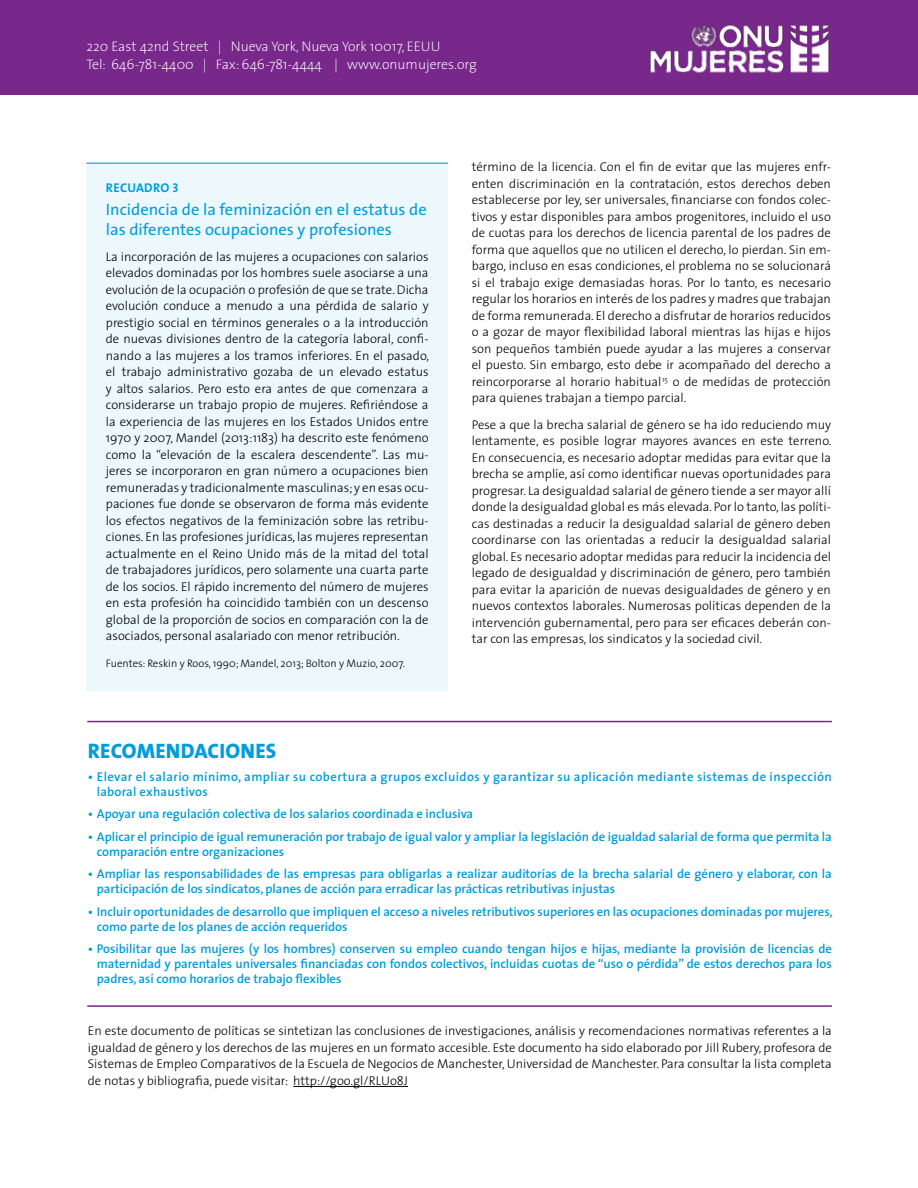
<style>
.page{position:relative;width:918px;height:1188px;background:#fff}
.page>*{position:absolute;margin:0;border:0;box-sizing:border-box;transform-origin:0 0}
.t1{font:800 21px "The Sans";letter-spacing:.01em;color:#009ddc}
.t2{font:16.5px/19.6px "The Sans";color:#009ddc}
.t3{font:200 13.8px/18px "The Sans";color:#fff}
.t4{font:300 12.75px/16.5px "The Sans";color:#000;text-align:justify}
.t5{font:600 12.75px/15px "The Sans";letter-spacing:-.005em;color:#009ddc}
.t6{font:600 12.75px/15px "The Sans";letter-spacing:.035em;color:#009ddc}
.t7{font:12.75px "The Sans Bold Caps";letter-spacing:.02em;color:#009ddc}
.t8{font:300 10.8px "The Sans";color:#000}
</style>
<div class="page">
<hr style="left:87px;top:721px;width:745px;height:1px;background:#78278b">
<hr style="left:87px;top:1005px;width:745px;height:2px;background:#78278b">
<hr style="left:293px;top:1086px;width:115px;height:1px;background:#000">
<div style="left:0;top:0;width:918px;height:94px;background:#78278b"></div>
<div style="left:86px;top:164px;width:362px;height:527px;background:#edf8fd"></div>
<hr style="left:86px;top:163px;width:362px;height:1px;background:#009ddc">
<img style="left:649px;top:24px;width:181px;height:49px">
<p class="t3" style="left:86px;top:37px;width:392px">220 East 42nd Street | Nueva York, Nueva York 10017, EEUU<br>Tel: 646-781-4400 | Fax: 646-781-4444 | www.onumujeres.org</p>
<p class="t7" style="left:106px;top:177px;width:74px">RECUADRO 3</p>
<p class="t2" style="left:106px;top:199px;width:322px">Incidencia de la feminización en el estatus de las diferentes ocupaciones y profesiones</p>
<p class="t4" style="left:106px;top:248px;width:325px">La incorporación de las mujeres a ocupaciones con salarios elevados dominadas por los hombres suele asociarse a una evolución de la ocupación o profesión de que se trate. Dicha evolución conduce a menudo a una pérdida de salario y prestigio social en términos generales o a la introducción de nuevas divisiones dentro de la categoría laboral, confi&shy;nando a las mujeres a los tramos inferiores. En el pasado, el trabajo administrativo gozaba de un elevado estatus y altos salarios. Pero esto era antes de que comenzara a considerarse un trabajo propio de mujeres. Refiriéndose a la experiencia de las mujeres en los Estados Unidos entre 1970 y 2007, Mandel (2013:1183) ha descrito este fenómeno como la “elevación de la escalera descendente”. Las mu&shy;jeres se incorporaron en gran número a ocupaciones bien remuneradas y tradicionalmente masculinas; y en esas ocu&shy;paciones fue donde se observaron de forma más evidente los efectos negativos de la feminización sobre las retribu&shy;ciones. En las profesiones jurídicas, las mujeres representan actualmente en el Reino Unido más de la mitad del total de trabajadores jurídicos, pero solamente una cuarta parte de los socios. El rápido incremento del número de mujeres en esta profesión ha coincidido también con un descenso global de la proporción de socios en comparación con la de asociados, personal asalariado con menor retribución.</p>
<p class="t8" style="left:106px;top:654px;width:301px">Fuentes: Reskin y Roos, 1990; Mandel, 2013; Bolton y Muzio, 2007.</p>
<p class="t4" style="left:472px;top:158px;width:361px">término de la licencia. Con el fin de evitar que las mujeres enfr&shy;enten discriminación en la contratación, estos derechos deben establecerse por ley, ser universales, financiarse con fondos colec&shy;tivos y estar disponibles para ambos progenitores, incluido el uso de cuotas para los derechos de licencia parental de los padres de forma que aquellos que no utilicen el derecho, lo pierdan. Sin em&shy;bargo, incluso en esas condiciones, el problema no se solucionará si el trabajo exige demasiadas horas. Por lo tanto, es necesario regular los horarios en interés de los padres y madres que trabajan de forma remunerada. El derecho a disfrutar de horarios reducidos o a gozar de mayor flexibilidad laboral mientras las hijas e hijos son pequeños también puede ayudar a las mujeres a conservar el puesto. Sin embargo, esto debe ir acompañado del derecho a reincorporarse al horario habitual<sup>15</sup> o de medidas de protección para quienes trabajan a tiempo parcial.</p>
<p class="t4" style="left:472px;top:416px;width:361px">Pese a que la brecha salarial de género se ha ido reduciendo muy lentamente, es posible lograr mayores avances en este terreno.<br>En consecuencia, es necesario adoptar medidas para evitar que la brecha se amplíe, así como identificar nuevas oportunidades para progresar. La desigualdad salarial de género tiende a ser mayor allí donde la desigualdad global es más elevada. Por lo tanto, las políti&shy;cas destinadas a reducir la desigualdad salarial de género deben coordinarse con las orientadas a reducir la desigualdad salarial global. Es necesario adoptar medidas para reducir la incidencia del legado de desigualdad y discriminación de género, pero también para evitar la aparición de nuevas desigualdades de género y en nuevos contextos laborales. Numerosas políticas dependen de la intervención gubernamental, pero para ser eficaces deberán con&shy;tar con las empresas, los sindicatos y la sociedad civil.</p>
<h1 class="t1" style="left:88px;top:733px;width:190px">RECOMENDACIONES</h1>
<p class="t6" style="left:97px;top:768px;width:737px;text-indent:-9px">• Elevar el salario mínimo, ampliar su cobertura a grupos excluidos y garantizar su aplicación mediante sistemas de inspección laboral exhaustivos</p>
<p class="t5" style="left:88px;top:806px;width:387px">• Apoyar una regulación colectiva de los salarios coordinada e inclusiva</p>
<p class="t5" style="left:97px;top:828px;width:737px;text-indent:-9px">• Aplicar el principio de igual remuneración por trabajo de igual valor y ampliar la legislación de igualdad salarial de forma que permita la comparación entre organizaciones</p>
<p class="t5" style="left:97px;top:866px;width:737px;text-indent:-9px">• Ampliar las responsabilidades de las empresas para obligarlas a realizar auditorías de la brecha salarial de género y elaborar, con la participación de los sindicatos, planes de acción para erradicar las prácticas retributivas injustas</p>
<p class="t5" style="left:97px;top:903px;width:737px;text-indent:-9px">• Incluir oportunidades de desarrollo que impliquen el acceso a niveles retributivos superiores en las ocupaciones dominadas por mujeres, como parte de los planes de acción requeridos</p>
<p class="t5" style="left:97px;top:941px;width:737px;text-align:justify;text-indent:-9px">• Posibilitar que las mujeres (y los hombres) conserven su empleo cuando tengan hijos e hijas, mediante la provisión de licencias de maternidad y parentales universales financiadas con fondos colectivos, incluidas cuotas de “uso o pérdida” de estos derechos para los padres, así como horarios de trabajo flexibles</p>
<p class="t4" style="left:88px;top:1022px;width:746px">En este documento de políticas se sintetizan las conclusiones de investigaciones, análisis y recomendaciones normativas referentes a la igualdad de género y los derechos de las mujeres en un formato accesible. Este documento ha sido elaborado por Jill Rubery, profesora de Sistemas de Empleo Comparativos de la Escuela de Negocios de Manchester, Universidad de Manchester. Para consultar la lista completa de notas y bibliografia, puede visitar: http://goo.gl/RLUo8J</p>
</div>
